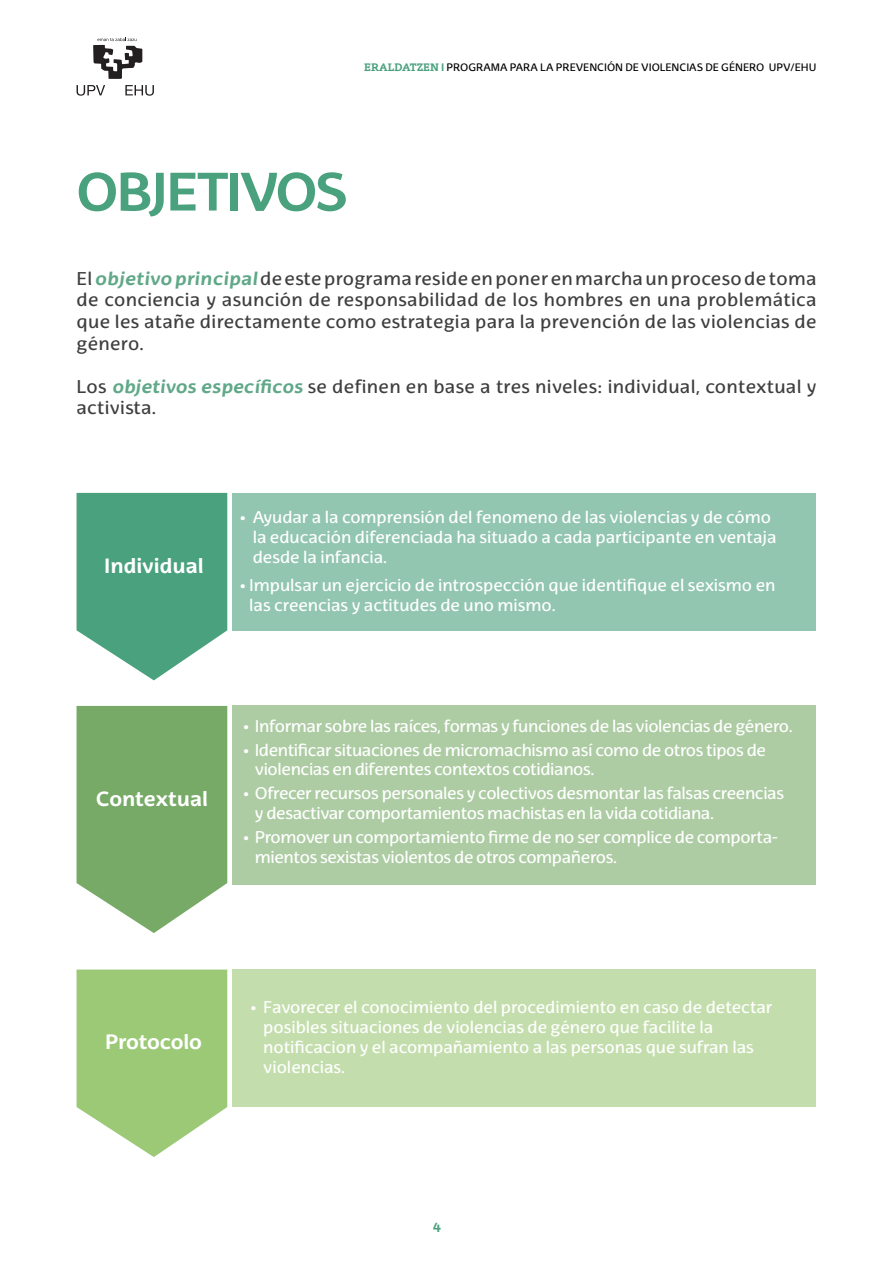
<style>
.page{position:relative;width:893px;height:1263px;background:#fff}
.page>*{position:absolute;margin:0;border:0;box-sizing:border-box;transform-origin:0 0}
.t1{font:700 52.5px "EHU Sans";letter-spacing:-.035em;color:#4aa17e}
.t2{font:700 20.1px "EHU Sans";color:#fff}
.t3{font:18px/21.6px "EHU Sans";letter-spacing:.02em;color:#3e3e3f;text-align:justify}
.t4{font:16.5px/19.8px "EHU Sans";letter-spacing:-.015em;color:#fff}
.t5{font:700 13.5px "EHU Sans";color:#4aa17e}
.t6{font:10.5px "EHU Sans";color:#000}
.s1{font-family:"EHU Serif";font-weight:700;color:#4aa17e}
.s2{font-weight:700;color:#4aa17e}
.s3{font-weight:700;color:#60a888}
</style>
<div class="page">
<svg style="left:77px;top:85px;width:28px;height:11px"></svg>
<svg style="left:125px;top:85px;width:29px;height:11px"></svg>
<svg style="left:93px;top:38px;width:49px;height:41px"></svg>
<div style="left:232px;top:493px;width:584px;height:137px;background:#92c6b1"></div>
<div style="left:232px;top:970px;width:584px;height:137px;background:#c3deac"></div>
<svg style="left:77px;top:493px;width:150px;height:187px;background:#61ad8e"></svg>
<svg style="left:77px;top:969px;width:150px;height:188px;background:#a9d088"></svg>
<div style="left:232px;top:705px;width:584px;height:179px;background:#adcca3"></div>
<svg style="left:77px;top:706px;width:150px;height:227px;background:#85b377"></svg>
<p class="t6" style="left:364px;top:61px;width:454px"><span class="s1">ERALDATZEN</span> <span class="s2">I</span> PROGRAMA PARA LA PREVENCIÓN DE VIOLENCIAS DE GÉNERO UPV/EHU</p>
<p class="t1" style="left:77px;top:159px;width:273px">OBJETIVOS</p>
<p class="t3" style="left:77px;top:267px;width:741px">El <span class="s3">objetivo principal</span> de este programa reside en poner en marcha un proceso de toma de conciencia y asunción de responsabilidad de los hombres en una problemática que les atañe directamente como estrategia para la prevención de las violencias de género.</p>
<p class="t3" style="left:77px;top:375px;width:741px">Los <span class="s3">objetivos específicos</span> se definen en base a tres niveles: individual, contextual y activista.</p>
<p class="t2" style="left:104px;top:553px;width:101px">Individual</p>
<p class="t4" style="left:253px;top:507px;width:525px;text-indent:-12px">• Ayudar a la comprensión del fenomeno de las violencias y de cómo la educación diferenciada ha situado a cada participante en ventaja desde la infancia.</p>
<p class="t4" style="left:249px;top:575px;width:528px;text-indent:-9px">• Impulsar un ejercicio de introspección que identifique el sexismo en las creencias y actitudes de uno mismo.</p>
<p class="t2" style="left:96px;top:786px;width:114px">Contextual</p>
<p class="t4" style="left:243px;top:716px;width:551px">• Informar sobre las raíces, formas y funciones de las violencias de género.</p>
<p class="t4" style="left:255px;top:740px;width:513px;text-indent:-11px">• Identificar situaciones de micromachismo así como de otros tipos de violencias en diferentes contextos cotidianos.</p>
<p class="t4" style="left:255px;top:783px;width:531px;text-indent:-11px">• Ofrecer recursos personales y colectivos desmontar las falsas creencias y desactivar comportamientos machistas en la vida cotidiana.</p>
<p class="t4" style="left:255px;top:827px;width:525px;text-indent:-11px">• Promover un comportamiento firme de no ser complice de comporta&shy;mientos sexistas violentos de otros compañeros.</p>
<p class="t2" style="left:105px;top:1029px;width:98px">Protocolo</p>
<p class="t4" style="left:263px;top:997px;width:511px;text-indent:-12px">• Favorecer el conocimiento del procedimiento en caso de detectar posibles situaciones de violencias de género que facilite la notificacion y el acompañamiento a las personas que sufran las violencias.</p>
<p class="t5" style="left:433px;top:1219px;width:10px">4</p>
</div>
